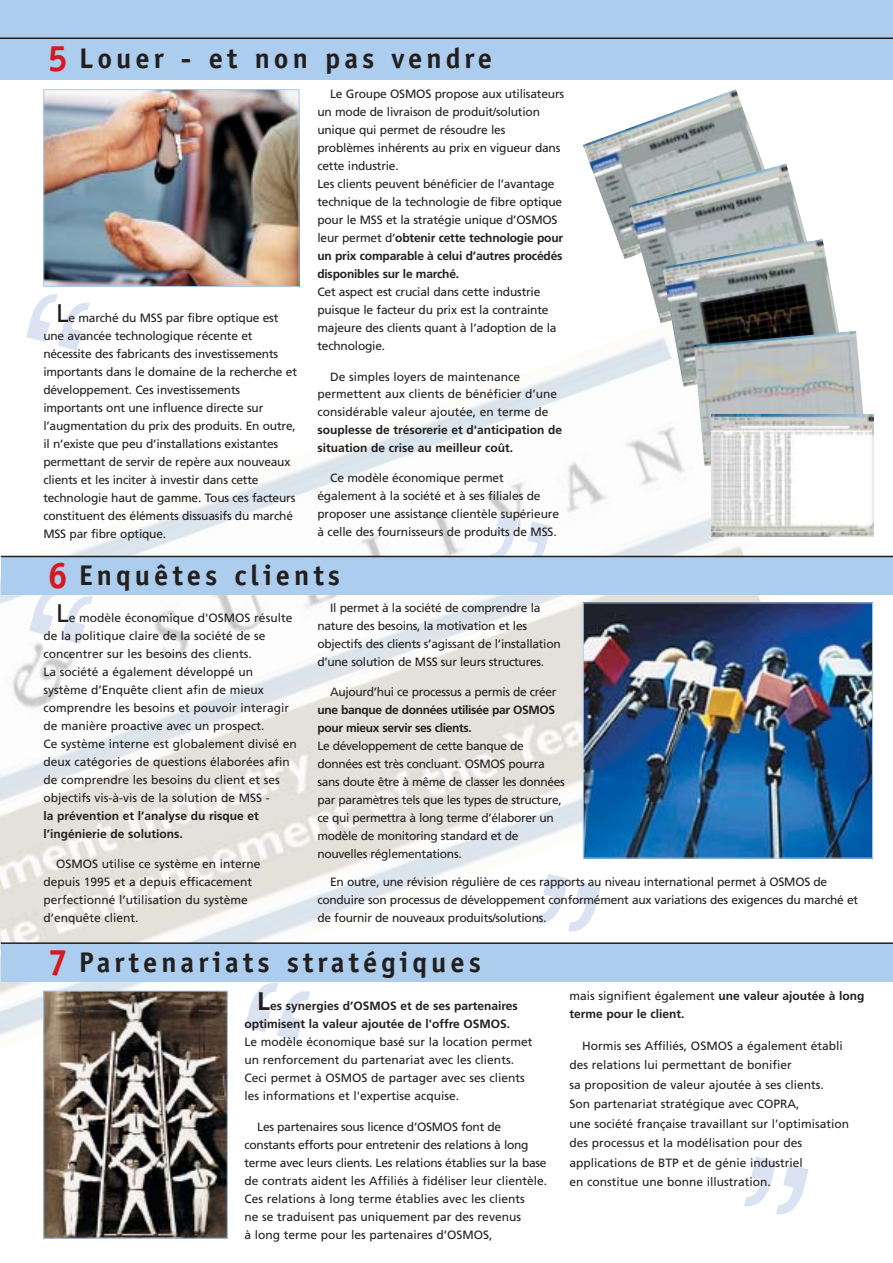
<style>
.page{position:relative;width:893px;height:1263px;background:#fff}
.page>*{position:absolute;margin:0;border:0;box-sizing:border-box;transform-origin:0 0}
.t1{font:700 36.9px "Officina Sans";color:#d7191f}
.t2{font:700 28.5px "Officina Sans";letter-spacing:.14em;color:#231f1f}
.t3{font:12px/18px "Frutiger";letter-spacing:-.015em;color:#231f1f}
.t4{font:700 12px/18px "Frutiger";color:#231f1f}
.t5{font:700 12px/18px "Frutiger";letter-spacing:-.03em;color:#231f1f}
.s1{font-size:25.5px}
.s2{font-weight:700}
.s3{font-weight:400}
</style>
<div class="page">
<img style="left:0;top:338px;width:831px;height:698px">
<svg style="left:487px;top:513px;width:64px;height:43px"></svg>
<svg style="left:536px;top:874px;width:64px;height:58px"></svg>
<div style="left:0;top:0;width:892px;height:79px;background:#accded"></div>
<hr style="left:0;top:38px;width:892px;height:1px;background:#231f1f">
<svg style="left:25px;top:294px;width:66px;height:58px"></svg>
<img style="left:45px;top:91px;width:252px;height:194px">
<div style="left:43px;top:89px;width:256px;height:198px;border:1px solid #accded"></div>
<svg style="left:28px;top:595px;width:66px;height:50px"></svg>
<div style="left:1px;top:557px;width:891px;height:38px;background:#accded"></div>
<hr style="left:1px;top:556px;width:891px;height:1px;background:#231f1f">
<img style="left:585px;top:605px;width:285px;height:251px">
<img style="left:583px;top:89px;width:180px;height:170px">
<img style="left:629px;top:164px;width:178px;height:159px">
<img style="left:662px;top:239px;width:177px;height:148px">
<img style="left:694px;top:331px;width:170px;height:135px">
<img style="left:711px;top:414px;width:162px;height:122px">
<svg style="left:744px;top:1157px;width:64px;height:58px"></svg>
<svg style="left:245px;top:982px;width:65px;height:59px"></svg>
<div style="left:1px;top:943px;width:891px;height:39px;background:#accded"></div>
<hr style="left:1px;top:942px;width:891px;height:2px;background:#231f1f">
<img style="left:45px;top:993px;width:181px;height:244px">
<div style="left:43px;top:991px;width:185px;height:248px;border:1px solid #accded"></div>
<h1 class="t1" style="left:48px;top:45px;width:22px">5</h1>
<h2 class="t2" style="left:79px;top:48px;width:414px">Louer - et non pas vendre</h2>
<p class="t3" style="left:43px;top:310px;width:255px;text-indent:13px"><span class="s1">L</span>e marché du MSS par fibre optique est une avancée technologique récente et nécessite des fabricants des investissements importants dans le domaine de la recherche et développement. Ces investissements importants ont une influence directe sur l’augmentation du prix des produits. En outre, il n’existe que peu d’installations existantes permettant de servir de repère aux nouveaux clients et les inciter à investir dans cette technologie haut de gamme. Tous ces facteurs constituent des éléments dissuasifs du marché MSS par fibre optique.</p>
<p class="t3" style="left:317px;top:86px;width:248px;text-indent:13px">Le Groupe OSMOS propose aux utilisateurs un mode de livraison de produit/solution unique qui permet de résoudre les problèmes inhérents au prix en vigueur dans cette industrie.<br>Les clients peuvent bénéficier de l’avantage technique de la technologie de fibre optique pour le MSS et la stratégie unique d’OSMOS leur permet d’<span class="s2">obtenir cette technologie pour un prix comparable à celui d’autres procédés disponibles sur le marché.</span></p>
<p class="t3" style="left:317px;top:284px;width:241px">Cet aspect est crucial dans cette industrie puisque le facteur du prix est la contrainte majeure des clients quant à l’adoption de la technologie.</p>
<p class="t3" style="left:317px;top:369px;width:241px;text-indent:13px">De simples loyers de maintenance permettent aux clients de bénéficier d’une considérable valeur ajoutée, en terme de</p>
<p class="t4" style="left:317px;top:422px;width:246px">souplesse de trésorerie et d'anticipation de situation de crise au meilleur coût.</p>
<p class="t3" style="left:317px;top:470px;width:243px;text-indent:13px">Ce modèle économique permet également à la société et à ses filiales de proposer une assistance clientèle supérieure à celle des fournisseurs de produits de MSS.</p>
<h1 class="t1" style="left:48px;top:562px;width:22px">6</h1>
<h2 class="t2" style="left:79px;top:564px;width:262px">Enquêtes clients</h2>
<p class="t3" style="left:317px;top:599px;width:245px;text-indent:13px">Il permet à la société de comprendre la nature des besoins, la motivation et les objectifs des clients s’agissant de l’installation d’une solution de MSS sur leurs structures.</p>
<p class="t3" style="left:330px;top:684px;width:228px">Aujourd’hui ce processus a permis de créer</p>
<p class="t5" style="left:317px;top:702px;width:239px">une banque de données utilisée par OSMOS pour mieux servir ses clients.</p>
<p class="t3" style="left:317px;top:738px;width:249px">Le développement de cette banque de données est très concluant. OSMOS pourra sans doute être à même de classer les données par paramètres tels que les types de structure, ce qui permettra à long terme d’élaborer un modèle de monitoring standard et de nouvelles réglementations.</p>
<p class="t3" style="left:43px;top:609px;width:255px;text-indent:13px"><span class="s1">L</span>e modèle économique d'OSMOS résulte de la politique claire de la société de se concentrer sur les besoins des clients.<br>La société a également développé un système d’Enquête client afin de mieux comprendre les besoins et pouvoir interagir de manière proactive avec un prospect.<br>Ce système interne est globalement divisé en deux catégories de questions élaborées afin de comprendre les besoins du client et ses objectifs vis-à-vis de la solution de MSS -</p>
<p class="t4" style="left:43px;top:807px;width:217px">la prévention et l’analyse du risque et l’ingénierie de solutions.</p>
<p class="t3" style="left:43px;top:856px;width:219px;text-indent:13px">OSMOS utilise ce système en interne depuis 1995 et a depuis efficacement perfectionné l’utilisation du système d’enquête client.</p>
<p class="t3" style="left:317px;top:874px;width:542px;text-indent:13px">En outre, une révision régulière de ces rapports au niveau international permet à OSMOS de conduire son processus de développement conformément aux variations des exigences du marché et de fournir de nouveaux produits/solutions.</p>
<h2 class="t2" style="left:79px;top:951px;width:403px">Partenariats stratégiques</h2>
<p class="t4" style="left:244px;top:998px;width:275px;text-indent:13px"><span class="s1">L</span>es synergies d’OSMOS et de ses partenaires optimisent la valeur ajoutée de l'offre OSMOS.</p>
<p class="t3" style="left:244px;top:1034px;width:289px">Le modèle économique basé sur la location permet un renforcement du partenariat avec les clients.<br>Ceci permet à OSMOS de partager avec ses clients les informations et l'expertise acquise.</p>
<p class="t3" style="left:244px;top:1118px;width:304px;text-indent:13px">Les partenaires sous licence d’OSMOS font de constants efforts pour entretenir des relations à long terme avec leurs clients. Les relations établies sur la base de contrats aident les Affiliés à fidéliser leur clientèle.<br>Ces relations à long terme établies avec les clients<br>ne se traduisent pas uniquement par des revenus<br>à long terme pour les partenaires d’OSMOS,</p>
<h1 class="t1" style="left:48px;top:948px;width:22px">7</h1>
<p class="t4" style="left:569px;top:987px;width:297px"><span class="s3">mais signifient également</span> une valeur ajoutée à long terme pour le client.</p>
<p class="t3" style="left:569px;top:1037px;width:281px;line-height:19.5px;text-indent:13px">Hormis ses Affiliés, OSMOS a également établi des relations lui permettant de bonifier<br>sa proposition de valeur ajoutée à ses clients.<br>Son partenariat stratégique avec COPRA,<br>une société française travaillant sur l’optimisation des processus et la modélisation pour des applications de BTP et de génie industriel<br>en constitue une bonne illustration.</p>
</div>
